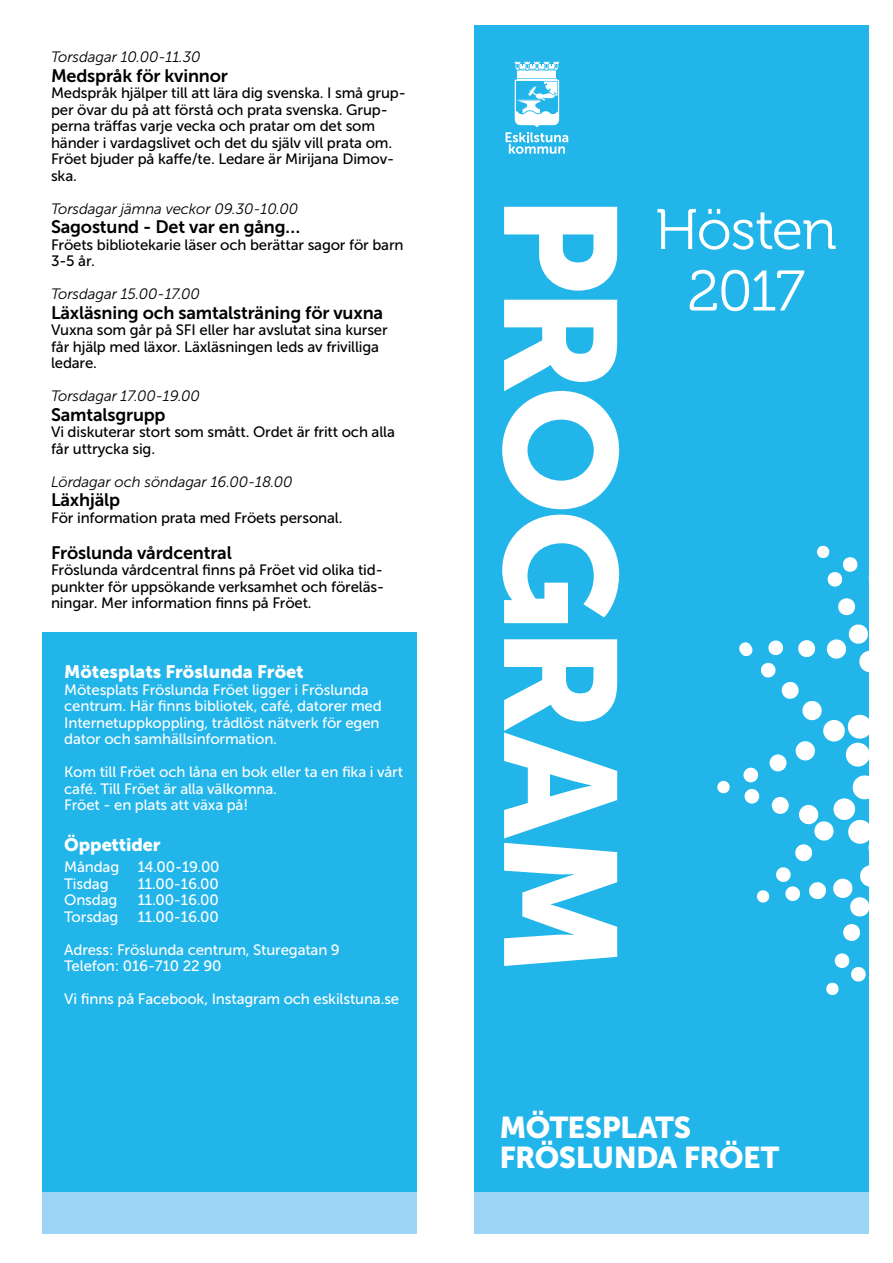
<style>
.page{position:relative;width:893px;height:1263px;background:#fff}
.page>*{position:absolute;margin:0;border:0;box-sizing:border-box;transform-origin:0 0}
.t1{font:158.1px "Museo Sans 900";letter-spacing:-.035em;color:#fff}
.t2{font:57px/61.5px "Museo 300";letter-spacing:-.025em;color:#fff;text-align:center}
.t3{font:30px/30px "Museo Sans 900";letter-spacing:-.02em;color:#fff}
.t4{font:18px "Museo Sans 700";letter-spacing:-.01em;color:#000}
.t5{font:18px "Museo Sans 900";color:#fff}
.t6{font:15px/16.5px "Museo Sans 500";letter-spacing:-.01em;color:#000}
.t7{font:15px/16.5px "Museo Sans 500";letter-spacing:-.01em;color:#fff}
.t8{font:italic 15px "Museo Sans 300";letter-spacing:-.01em;color:#000}
</style>
<div class="page">
<div style="left:43px;top:633px;width:374px;height:600px;background:#21b5ea"></div>
<div style="left:43px;top:1193px;width:374px;height:41px;background:#9cd4f5"></div>
<div style="left:474px;top:26px;width:394px;height:1182px;background:#21b5ea"></div>
<div style="left:474px;top:1192px;width:394px;height:42px;background:#9cd4f5"></div>
<svg style="left:515px;top:62px;width:44px;height:9px"></svg>
<div style="left:517px;top:71px;width:39px;height:7px;background:#fff"></div>
<svg style="left:506px;top:79px;width:62px;height:75px"></svg>
<svg style="left:717px;top:781px;width:13px;height:12px"></svg>
<svg style="left:838px;top:598px;width:17px;height:18px"></svg>
<svg style="left:868px;top:568px;width:1px;height:30px"></svg>
<svg style="left:817px;top:546px;width:41px;height:41px"></svg>
<svg style="left:739px;top:623px;width:130px;height:319px"></svg>
<svg style="left:826px;top:953px;width:40px;height:42px"></svg>
<p class="t8" style="left:51px;top:49px;width:151px">Torsdagar 10.00-11.30</p>
<p class="t4" style="left:51px;top:66px;width:178px">Medspråk för kvinnor</p>
<p class="t6" style="left:51px;top:85px;width:356px">Medspråk hjälper till att lära dig svenska. I små grup&shy;per övar du på att förstå och prata svenska. Grup&shy;perna träffas varje vecka och pratar om det som händer i vardagslivet och det du själv vill prata om.<br>Fröet bjuder på kaffe/te. Ledare är Mirijana Dimov&shy;ska.</p>
<p class="t8" style="left:51px;top:201px;width:249px">Torsdagar jämna veckor 09.30-10.00</p>
<p class="t4" style="left:51px;top:217px;width:251px">Sagostund - Det var en gång…</p>
<p class="t6" style="left:51px;top:236px;width:354px">Fröets bibliotekarie läser och berättar sagor för barn<br>3-5 år.</p>
<p class="t8" style="left:51px;top:286px;width:150px">Torsdagar 15.00-17.00</p>
<p class="t4" style="left:51px;top:303px;width:334px">Läxläsning och samtalsträning för vuxna</p>
<p class="t6" style="left:51px;top:322px;width:338px">Vuxna som går på SFI eller har avslutat sina kurser får hjälp med läxor. Läxläsningen leds av frivilliga ledare.</p>
<p class="t8" style="left:51px;top:388px;width:150px">Torsdagar 17.00-19.00</p>
<p class="t4" style="left:51px;top:405px;width:116px">Samtalsgrupp</p>
<p class="t6" style="left:51px;top:424px;width:345px">Vi diskuterar stort som smått. Ordet är fritt och alla får uttrycka sig.</p>
<p class="t8" style="left:51px;top:474px;width:243px">Lördagar och söndagar 16.00-18.00</p>
<p class="t4" style="left:51px;top:490px;width:71px">Läxhjälp</p>
<p class="t6" style="left:51px;top:509px;width:293px">För information prata med Fröets personal.</p>
<p class="t4" style="left:51px;top:543px;width:182px">Fröslunda vårdcentral</p>
<p class="t6" style="left:51px;top:562px;width:335px;text-align:justify">Fröslunda vårdcentral finns på Fröet vid olika tid&shy;punkter för uppsökande verksamhet och föreläs&shy;ningar. Mer information finns på Fröet.</p>
<p class="t5" style="left:64px;top:662px;width:241px">Mötesplats Fröslunda Fröet</p>
<p class="t7" style="left:64px;top:681px;width:319px">Mötesplats Fröslunda Fröet ligger i Fröslunda centrum. Här finns bibliotek, café, datorer med Internetuppkoppling, trådlöst nätverk för egen dator och samhällsinformation.</p>
<p class="t7" style="left:64px;top:764px;width:340px">Kom till Fröet och låna en bok eller ta en fika i vårt café. Till Fröet är alla välkomna.<br>Fröet - en plats att växa på!</p>
<p class="t5" style="left:64px;top:835px;width:98px">Öppettider</p>
<p class="t7" style="left:64px;top:859px;width:157px">Måndag 14.00-19.00<br>Tisdag</p>
<p class="t7" style="left:138px;top:875px;width:83px">11.00-16.00</p>
<p class="t7" style="left:64px;top:892px;width:55px">Onsdag</p>
<p class="t7" style="left:138px;top:892px;width:83px">11.00-16.00</p>
<p class="t7" style="left:64px;top:908px;width:56px">Torsdag</p>
<p class="t7" style="left:138px;top:908px;width:83px">11.00-16.00</p>
<p class="t7" style="left:64px;top:941px;width:277px">Adress: Fröslunda centrum, Sturegatan 9<br>Telefon: 016-710 22 90</p>
<p class="t7" style="left:64px;top:991px;width:337px">Vi finns på Facebook, Instagram och eskilstuna.se</p>
<h1 class="t1" style="left:649px;top:193px;width:784px;rotate:90deg">PROGRAM</h1>
<h2 class="t2" style="left:655px;top:200px;width:183px">Hösten<br>2017</h2>
<h3 class="t3" style="left:499px;top:1112px;width:281px">MÖTESPLATS<br>FRÖSLUNDA FRÖET</h3>
</div>
